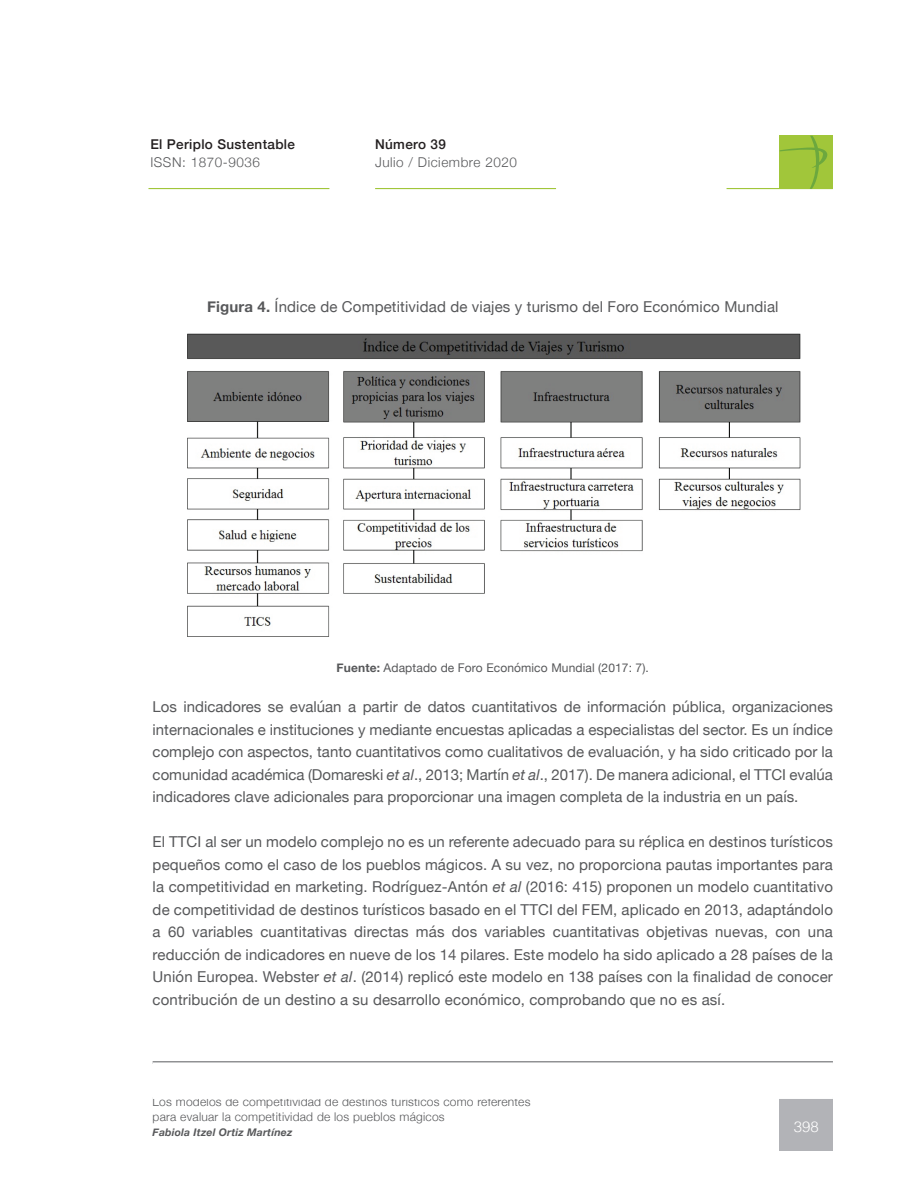
<style>
.page{position:relative;width:918px;height:1188px;background:#fff}
.page>*{position:absolute;margin:0;border:0;box-sizing:border-box;transform-origin:0 0}
.t1{font:15px/22.5px "Helvetica Neue";letter-spacing:.01em;color:#57585a;text-align:justify}
.t2{font:300 15px "Helvetica";color:#fff}
.t3{font:300 13.5px "Helvetica Neue";letter-spacing:.04em;color:#57585a}
.t4{font:500 13.5px "Helvetica Neue";letter-spacing:.025em;color:#231f20}
.t5{font:300 12px/15px "Helvetica Neue";letter-spacing:.02em;color:#57585a}
.t6{font:12px "Helvetica Neue";letter-spacing:.01em;color:#57585a}
.t7{font:italic 700 10.5px "Helvetica Neue";letter-spacing:.02em;color:#57585a}
.s1{font-weight:700}
.s2{font-style:italic}
</style>
<div class="page">
<div style="left:780px;top:1098px;width:53px;height:53px;background:#b2b3b7"></div>
<hr style="left:727px;top:188px;width:106px;height:1px;background:#a1c63a">
<hr style="left:148px;top:188px;width:181px;height:1px;background:#a1c63a">
<hr style="left:375px;top:188px;width:181px;height:1px;background:#a1c63a">
<div style="left:780px;top:136px;width:53px;height:53px;background:#a1c63a"></div>
<svg style="left:780px;top:136px;width:48px;height:53px"></svg>
<div style="left:153px;top:1051px;width:680px;height:48px;background:#fff"></div>
<img style="left:187px;top:333px;width:614px;height:304px">
<hr style="left:153px;top:1061px;width:680px;height:1px;background:#6c6d70">
<p class="t4" style="left:150px;top:133px;width:146px">El Periplo Sustentable</p>
<p class="t3" style="left:150px;top:151px;width:111px">ISSN: 1870-9036</p>
<p class="t4" style="left:375px;top:133px;width:72px">Número 39</p>
<p class="t3" style="left:375px;top:151px;width:143px">Julio / Diciembre 2020</p>
<p class="t1" style="left:207px;top:296px;width:573px"><span class="s1">Figura 4.</span> Índice de Competitividad de viajes y turismo del Foro Económico Mundial</p>
<p class="t6" style="left:337px;top:659px;width:314px"><span class="s1">Fuente:</span> Adaptado de Foro Económico Mundial (2017: 7).</p>
<p class="t1" style="left:153px;top:697px;width:682px">Los indicadores se evalúan a partir de datos cuantitativos de información pública, organizaciones internacionales e instituciones y mediante encuestas aplicadas a especialistas del sector. Es un índice complejo con aspectos, tanto cuantitativos como cualitativos de evaluación, y ha sido criticado por la comunidad académica (Domareski <span class="s2">et al</span>., 2013; Martín <span class="s2">et al</span>., 2017). De manera adicional, el TTCI evalúa indicadores clave adicionales para proporcionar una imagen completa de la industria en un país.</p>
<p class="t1" style="left:153px;top:832px;width:682px">El TTCI al ser un modelo complejo no es un referente adecuado para su réplica en destinos turísticos pequeños como el caso de los pueblos mágicos. A su vez, no proporciona pautas importantes para la competitividad en marketing. Rodríguez-Antón <span class="s2">et al</span> (2016: 415) proponen un modelo cuantitativo de competitividad de destinos turísticos basado en el TTCI del FEM, aplicado en 2013, adaptándolo a 60 variables cuantitativas directas más dos variables cuantitativas objetivas nuevas, con una reducción de indicadores en nueve de los 14 pilares. Este modelo ha sido aplicado a 28 países de la Unión Europea. Webster <span class="s2">et al</span>. (2014) replicó este modelo en 138 países con la finalidad de conocer contribución de un destino a su desarrollo económico, comprobando que no es así.</p>
<p class="t5" style="left:153px;top:1094px;width:379px">Los modelos de competitividad de destinos turísticos como referentes para evaluar la competitividad de los pueblos mágicos</p>
<p class="t7" style="left:153px;top:1124px;width:141px">Fabiola Itzel Ortiz Martínez</p>
<p class="t2" style="left:794px;top:1114px;width:27px">398</p>
</div>
